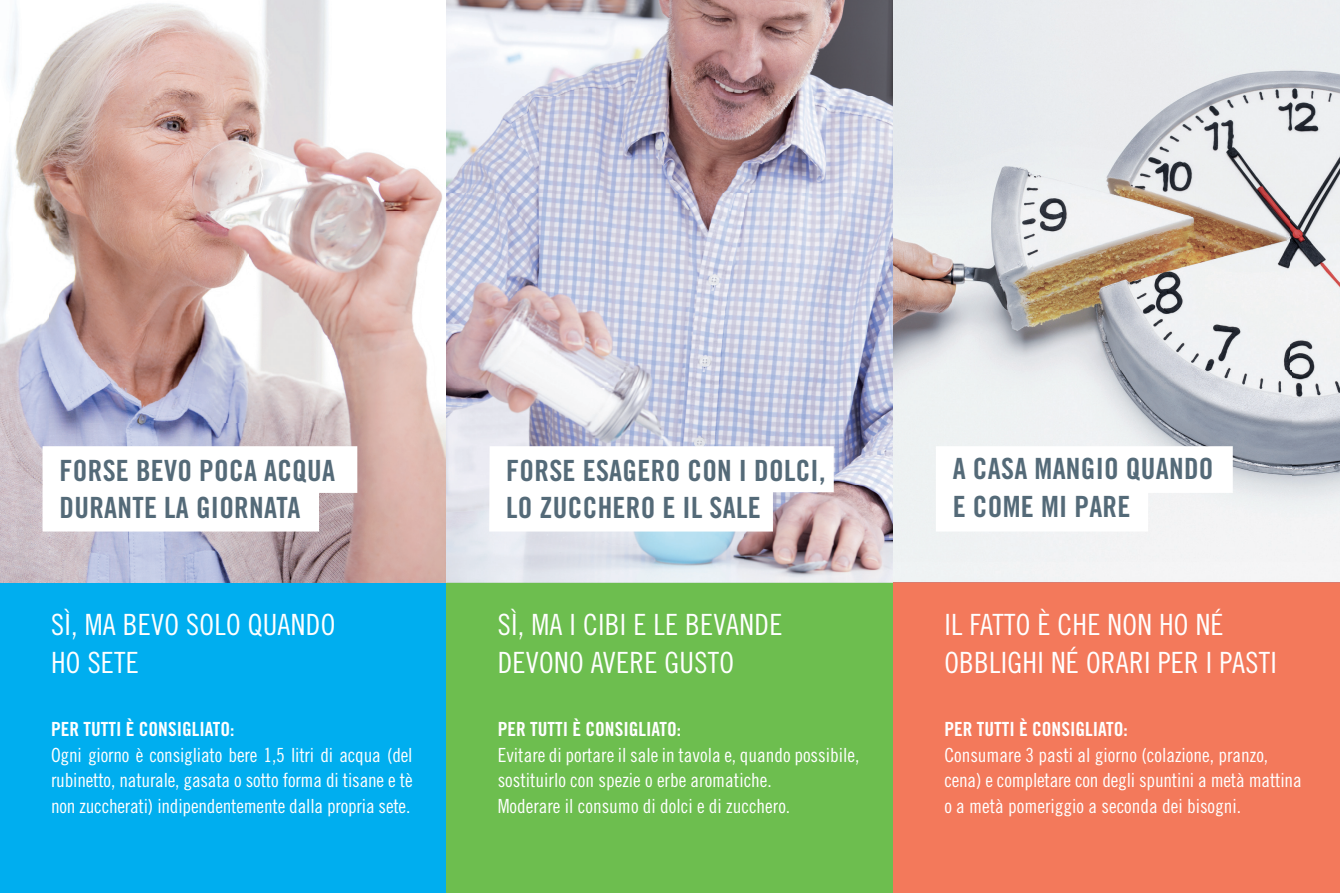
<style>
.page{position:relative;width:1340px;height:893px;background:#fff}
.page>*{position:absolute;margin:0;border:0;box-sizing:border-box;transform-origin:0 0}
.t1{font:29.25px/37.5px "Trade Gothic Cond Eighteen";letter-spacing:.01em;color:#fff}
.t2{font:29.25px/37.5px "Trade Gothic Bold Cond Twenty";letter-spacing:.01em;color:#546a78}
.t3{font:19.5px/25.5px "Trade Gothic Cond Eighteen";color:#fff}
.t4{font:19.5px "Trade Gothic Bold Cond Twenty";color:#fff}
</style>
<div class="page">
<div style="left:0;top:583px;width:446px;height:310px;background:#00aeef"></div>
<div style="left:446px;top:583px;width:447px;height:310px;background:#6dbe4f"></div>
<div style="left:893px;top:583px;width:446px;height:310px;background:#f3795b"></div>
<img style="left:0;top:0;width:1339px;height:583px">
<img style="left:446px;top:0;width:1px;height:583px">
<img style="left:893px;top:0;width:1px;height:583px">
<hr style="left:893px;top:583px;width:446px;height:1px;background:#db7c6f">
<svg style="left:43px;top:446px;width:314px;height:85px"></svg>
<svg style="left:489px;top:446px;width:344px;height:85px"></svg>
<svg style="left:935px;top:446px;width:297px;height:85px"></svg>
<h1 class="t2" style="left:60px;top:451px;width:277px">FORSE BEVO POCA ACQUA<br>DURANTE LA GIORNATA</h1>
<h1 class="t1" style="left:51px;top:606px;width:286px">SÌ, MA BEVO SOLO QUANDO<br>HO SETE</h1>
<p class="t4" style="left:51px;top:717px;width:185px">PER TUTTI È CONSIGLIATO:</p>
<p class="t3" style="left:51px;top:742px;width:363px;text-align:justify">Ogni giorno è consigliato bere 1,5 litri di acqua (del rubinetto, naturale, gasata o sotto forma di tisane e tè non zuccherati) indipendentemente dalla propria sete.</p>
<h1 class="t2" style="left:506px;top:451px;width:321px">FORSE ESAGERO CON I DOLCI,<br>LO ZUCCHERO E IL SALE</h1>
<h1 class="t1" style="left:497px;top:606px;width:286px">SÌ, MA I CIBI E LE BEVANDE<br>DEVONO AVERE GUSTO</h1>
<p class="t4" style="left:497px;top:717px;width:185px">PER TUTTI È CONSIGLIATO:</p>
<p class="t3" style="left:497px;top:742px;width:363px">Evitare di portare il sale in tavola e, quando possibile, sostituirlo con spezie o erbe aromatiche.<br>Moderare il consumo di dolci e di zucchero.</p>
<h1 class="t2" style="left:952px;top:450px;width:262px">A CASA MANGIO QUANDO<br>E COME MI PARE</h1>
<h1 class="t1" style="left:944px;top:606px;width:334px">IL FATTO È CHE NON HO NÉ<br>OBBLIGHI NÉ ORARI PER I PASTI</h1>
<p class="t4" style="left:944px;top:717px;width:185px">PER TUTTI È CONSIGLIATO:</p>
<p class="t3" style="left:944px;top:742px;width:359px">Consumare 3 pasti al giorno (colazione, pranzo, cena) e completare con degli spuntini a metà mattina o a metà pomeriggio a seconda dei bisogni.</p>
</div>
